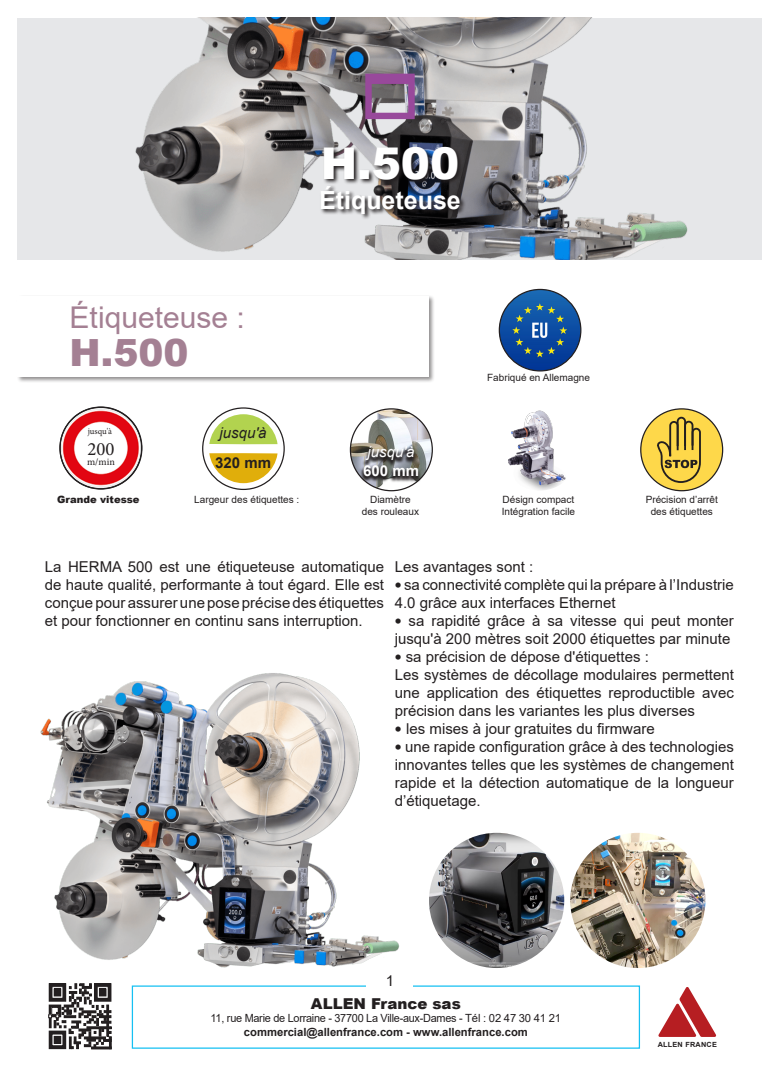
<style>
.page{position:relative;width:780px;height:1088px;background:#fff}
.page>*{position:absolute;margin:0;border:0;box-sizing:border-box;transform-origin:0 0}
.t1{font:900 43.75px "Arial";color:#fff}
.t2{font:900 37.5px "Arial";color:#a48093}
.t3{font:30px "Arial";color:#a48093}
.t4{font:700 25px "Arial";color:#fff}
.t5{font:18.75px "Minion Pro";color:#231f20}
.t6{font:15px/18px "Arial";color:#231f20;text-align:justify}
.t7{font:900 15px "Arial";color:#231f20}
.t8{font:italic 15px "Arial";color:#231f20}
.t9{font:italic 15px "Arial";color:#fff}
.t10{font:700 15px "Arial";color:#231f20}
.t11{font:700 15px "Arial";color:#fff}
.t12{font:11.25px "Arial";letter-spacing:-.025em;color:#231f20}
.t13{font:700 11.25px "Arial";color:#231f20}
.t14{font:10px "Arial";color:#231f20}
.t15{font:900 10px "Arial";color:#231f20}
.t16{font:10px "Minion Pro";color:#231f20}
.t17{font:8.75px "Minion Pro";letter-spacing:-.005em;color:#231f20}
.t18{font:700 7.12px "Arial";letter-spacing:.03em;color:#231f20}
.s1{font-family:"Tahoma"}
</style>
<div class="page">
<div style="left:132px;top:985px;width:508px;height:64px;border:1px solid #15c0f2"></div>
<svg style="left:48px;top:983px;width:64px;height:66px"></svg>
<svg style="left:658px;top:987px;width:58px;height:50px"></svg>
<div style="left:367px;top:974px;width:46px;height:20px;background:#fff"></div>
<div style="left:18px;top:18px;width:744px;height:241px;background:#e6e7e9"></div>
<img style="left:135px;top:18px;width:553px;height:241px">
<img style="left:40px;top:673px;width:359px;height:295px">
<img style="left:429px;top:833px;width:135px;height:135px;border-radius:68px">
<img style="left:570px;top:833px;width:135px;height:135px;border-radius:68px">
<svg style="left:319px;top:146px;width:147px;height:74px;background:#606167"></svg>
<img style="left:508px;top:410px;width:58px;height:80px">
<img style="left:350px;top:409px;width:82px;height:82px;border-radius:41px">
<div style="left:350px;top:408px;width:83px;height:83px;border:1px solid #231f20;border-radius:50%"></div>
<div style="left:640px;top:409px;width:82px;height:82px;background:#fed84a;border-radius:50%"></div>
<svg style="left:653px;top:416px;width:48px;height:68px"></svg>
<div style="left:640px;top:408px;width:83px;height:83px;border:1px solid #231f20;border-radius:50%"></div>
<div style="left:16px;top:294px;width:419px;height:88px;background:#231f20;opacity:.5"></div>
<div style="left:18px;top:296px;width:411px;height:80px;background:#fff"></div>
<img style="left:60px;top:407px;width:82px;height:82px;border-radius:41px">
<div style="left:59px;top:406px;width:83px;height:83px;border:1px solid #231f20;border-radius:50%"></div>
<svg style="left:209px;top:414px;width:68px;height:30px"></svg>
<svg style="left:209px;top:453px;width:68px;height:30px"></svg>
<div style="left:202px;top:407px;width:83px;height:83px;border:1px solid #231f20;border-radius:50%"></div>
<svg style="left:360px;top:446px;width:62px;height:37px;background:#6b6b6a"></svg>
<img style="left:499px;top:289px;width:81px;height:82px;border-radius:41px">
<div style="left:498px;top:289px;width:83px;height:82px;border:1px solid #231f20;border-radius:50%"></div>
<svg style="left:366px;top:74px;width:47px;height:44px"></svg>
<p class="t1" style="left:320px;top:132px;width:140px">H.500</p>
<p class="t4" style="left:319px;top:182px;width:143px">Étiqueteuse</p>
<p class="t3" style="left:70px;top:297px;width:177px">Étiqueteuse :</p>
<p class="t2" style="left:70px;top:325px;width:120px">H.500</p>
<p class="t17" style="left:88px;top:425px;width:26px">jusqu'à</p>
<p class="t8" style="left:219px;top:423px;width:49px">jusqu'à</p>
<p class="t10" style="left:215px;top:452px;width:57px">320 mm</p>
<p class="t5" style="left:87px;top:436px;width:28px">200</p>
<p class="t16" style="left:87px;top:455px;width:29px">m/min</p>
<p class="t9" style="left:367px;top:442px;width:49px">jusqu'à</p>
<p class="t11" style="left:363px;top:460px;width:57px">600 mm</p>
<p class="t15" style="left:57px;top:492px;width:84px">Grande vitesse</p>
<p class="t14" style="left:194px;top:493px;width:107px">Largeur des étiquettes :</p>
<p class="t14" style="left:370px;top:493px;width:42px">Diamètre</p>
<p class="t14" style="left:362px;top:505px;width:59px">des rouleaux</p>
<p class="t14" style="left:487px;top:371px;width:104px">Fabriqué en Allemagne</p>
<p class="t14" style="left:502px;top:493px;width:73px">Désign compact</p>
<p class="t14" style="left:501px;top:505px;width:75px">Intégration facile</p>
<p class="t14" style="left:645px;top:493px;width:74px">Précision d’arrêt</p>
<p class="t14" style="left:650px;top:505px;width:64px">des étiquettes</p>
<p class="t6" style="left:45px;top:557px;width:340px">La HERMA 500 est une étiqueteuse automatique de haute qualité, performante à tout égard. Elle est conçue pour assurer une pose précise des étiquettes et pour fonctionner en continu sans interruption.</p>
<p class="t6" style="left:394px;top:557px;width:140px">Les avantages sont :</p>
<p class="t6" style="left:394px;top:575px;width:340px"><span class="s1">•</span> sa connectivité complète qui la prépare à l’Industrie<br>4.0 grâce aux interfaces Ethernet</p>
<p class="t6" style="left:394px;top:611px;width:340px"><span class="s1">•</span> sa rapidité grâce à sa vitesse qui peut monter jusqu'à 200 mètres soit 2000 étiquettes par minute</p>
<p class="t6" style="left:394px;top:647px;width:255px"><span class="s1">•</span> sa précision de dépose d'étiquettes :</p>
<p class="t6" style="left:394px;top:665px;width:340px">Les systèmes de décollage modulaires permettent une application des étiquettes reproductible avec précision dans les variantes les plus diverses</p>
<p class="t6" style="left:394px;top:719px;width:261px"><span class="s1">•</span> les mises à jour gratuites du firmware</p>
<p class="t6" style="left:394px;top:737px;width:340px"><span class="s1">•</span> une rapide configuration grâce à des technologies innovantes telles que les systèmes de changement rapide et la détection automatique de la longueur d’étiquetage.</p>
<p class="t6" style="left:386px;top:971px;width:10px">1</p>
<p class="t7" style="left:311px;top:993px;width:151px">ALLEN France sas</p>
<p class="t12" style="left:211px;top:1011px;width:352px">11, rue Marie de Lorraine - 37700 La Ville-aux-Dames - Tél : 02 47 30 41 21</p>
<p class="t13" style="left:244px;top:1024px;width:285px">commercial@allenfrance.com - www.allenfrance.com</p>
<p class="t18" style="left:657px;top:1039px;width:61px">ALLEN FRANCE</p>
</div>
